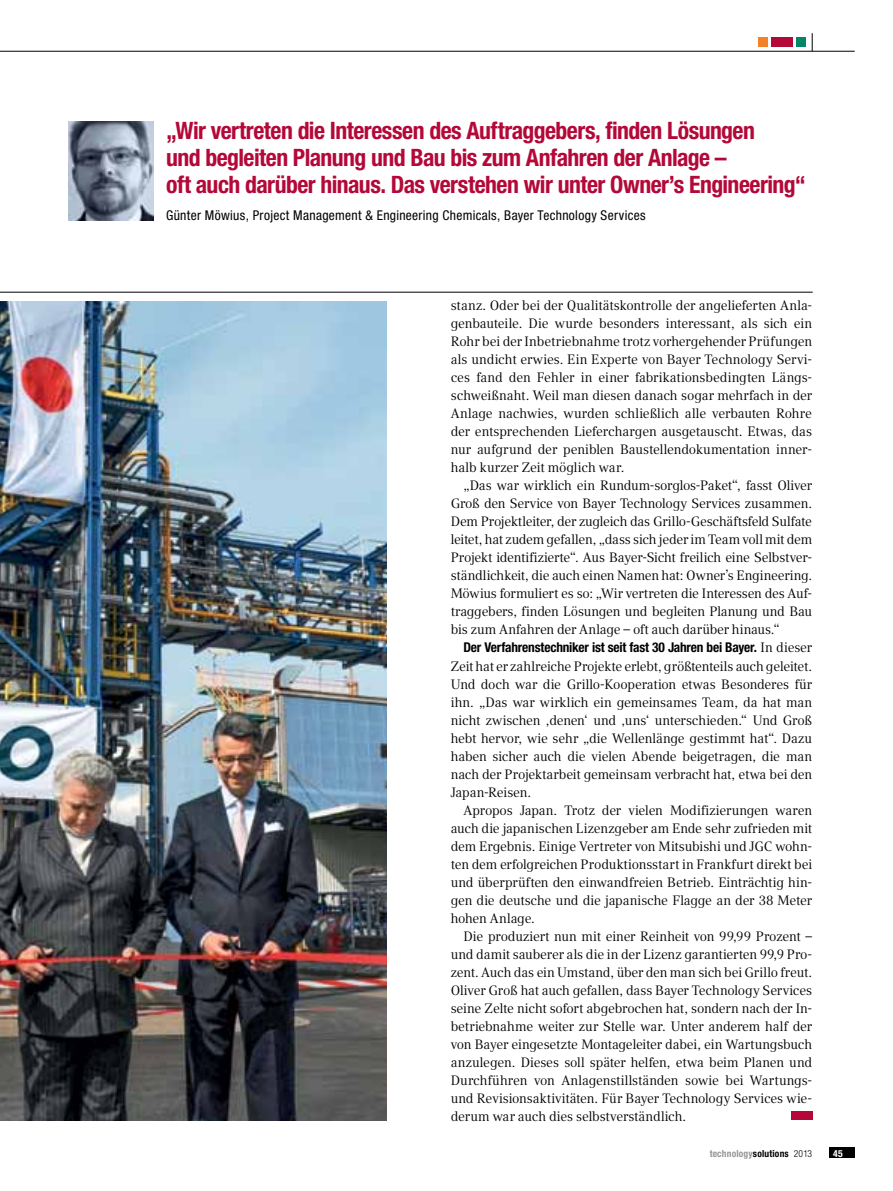
<style>
.page{position:relative;width:893px;height:1191px;background:#fff}
.page>*{position:absolute;margin:0;border:0;box-sizing:border-box;transform-origin:0 0}
.t1{font:700 condensed 24px/27px "Helvetica Neue LT Pro";letter-spacing:-.02em;color:#b30838}
.t2{font:13.5px/18px "Compatil Text LT Pro";letter-spacing:-.015em;color:#000;text-align:justify}
.t3{font:condensed 13.5px "Helvetica Neue LT Pro";letter-spacing:.025em;color:#000}
.t4{font:700 condensed 13.5px "Helvetica Neue LT Pro";letter-spacing:-.015em;color:#000}
.t5{font:700 condensed 9.75px "Helvetica Neue LT Pro";letter-spacing:.02em;color:#939598}
.t6{font:700 condensed 9.75px "Helvetica Neue LT Pro";color:#fff}
.s1{font-family:"Compatil Text LT Pro";font-weight:400;font-stretch:normal}
.s2{color:#000}
.s3{font-weight:300;color:#000}
</style>
<div class="page">
<hr style="left:0;top:51px;width:855px;height:1px;background:#000">
<div style="left:829px;top:1147px;width:25px;height:11px;background:#000"></div>
<svg style="left:812px;top:33px;width:1px;height:18px"></svg>
<div style="left:796px;top:37px;width:9px;height:9px;background:#008765"></div>
<div style="left:771px;top:37px;width:22px;height:9px;background:#b30838"></div>
<div style="left:759px;top:37px;width:9px;height:9px;background:#f58025"></div>
<img style="left:0;top:301px;width:387px;height:819px">
<div style="left:792px;top:1111px;width:21px;height:9px;background:#b30838"></div>
<img style="left:68px;top:121px;width:85px;height:99px">
<hr style="left:0;top:292px;width:813px;height:1px;background:#000">
<h1 class="t1" style="left:166px;top:117px;width:641px">„Wir vertreten die Interessen des Auftraggebers, finden Lösungen<br>und begleiten Planung und Bau bis zum Anfahren der Anlage –<br>oft auch darüber hinaus. Das verstehen wir unter Owner’s Engineering“</h1>
<p class="t3" style="left:166px;top:207px;width:481px">Günter Möwius, Project Management &amp; Engineering Chemicals, Bayer Technology Services</p>
<p class="t2" style="left:451px;top:297px;width:363px">stanz. Oder bei der Qualitätskontrolle der angelieferten Anla&shy;genbauteile. Die wurde besonders interessant, als sich ein Rohr bei der Inbetriebnahme trotz vorhergehender Prüfungen als undicht erwies. Ein Experte von Bayer Technology Servi&shy;ces fand den Fehler in einer fabrikationsbedingten Längs&shy;schweißnaht. Weil man diesen danach sogar mehrfach in der Anlage nachwies, wurden schließlich alle verbauten Rohre der entsprechenden Lieferchargen ausgetauscht. Etwas, das nur aufgrund der peniblen Baustellendokumentation inner&shy;halb kurzer Zeit möglich war.</p>
<p class="t2" style="left:451px;top:477px;width:363px;text-indent:13px">„Das war wirklich ein Rundum-sorglos-Paket“, fasst Oliver Groß den Service von Bayer Technology Services zusammen.<br>Dem Projektleiter, der zugleich das Grillo-Geschäftsfeld Sulfate leitet, hat zudem gefallen, „dass sich jeder im Team voll mit dem Projekt identifizierte“. Aus Bayer-Sicht freilich eine Selbstver&shy;ständlichkeit, die auch einen Namen hat: Owner’s Engineering.<br>Möwius formuliert es so: „Wir vertreten die Interessen des Auf&shy;traggebers, finden Lösungen und begleiten Planung und Bau bis zum Anfahren der Anlage – oft auch darüber hinaus.“</p>
<p class="t4" style="left:463px;top:639px;width:350px">Der Verfahrenstechniker ist seit fast 30 Jahren bei Bayer. <span class="s1">In dieser</span></p>
<p class="t2" style="left:451px;top:657px;width:363px">Zeit hat er zahlreiche Projekte erlebt, größtenteils auch geleitet.<br>Und doch war die Grillo-Kooperation etwas Besonderes für ihn. „Das war wirklich ein gemeinsames Team, da hat man nicht zwischen ‚denen‘ und ‚uns‘ unterschieden.“ Und Groß hebt hervor, wie sehr „die Wellenlänge gestimmt hat“. Dazu haben sicher auch die vielen Abende beigetragen, die man nach der Projektarbeit gemeinsam verbracht hat, etwa bei den Japan-Reisen.</p>
<p class="t2" style="left:451px;top:801px;width:363px;text-indent:13px">Apropos Japan. Trotz der vielen Modifizierungen waren auch die japanischen Lizenzgeber am Ende sehr zufrieden mit dem Ergebnis. Einige Vertreter von Mitsubishi und JGC wohn&shy;ten dem erfolgreichen Produktionsstart in Frankfurt direkt bei und überprüften den einwandfreien Betrieb. Einträchtig hin&shy;gen die deutsche und die japanische Flagge an der 38 Meter hohen Anlage.</p>
<p class="t2" style="left:451px;top:927px;width:363px;text-indent:13px">Die produziert nun mit einer Reinheit von 99,99 Prozent – und damit sauberer als die in der Lizenz garantierten 99,9 Pro&shy;zent. Auch das ein Umstand, über den man sich bei Grillo freut.<br>Oliver Groß hat auch gefallen, dass Bayer Technology Services seine Zelte nicht sofort abgebrochen hat, sondern nach der In&shy;betriebnahme weiter zur Stelle war. Unter anderem half der von Bayer eingesetzte Montageleiter dabei, ein Wartungsbuch anzulegen. Dieses soll später helfen, etwa beim Planen und Durchführen von Anlagenstillständen sowie bei Wartungs&shy;und Revisionsaktivitäten. Für Bayer Technology Services wie&shy;derum war auch dies selbstverständlich.</p>
<p class="t5" style="left:710px;top:1147px;width:104px">technology<span class="s2">solutions</span> <span class="s3">2013</span></p>
<p class="t6" style="left:833px;top:1147px;width:11px">45</p>
</div>
